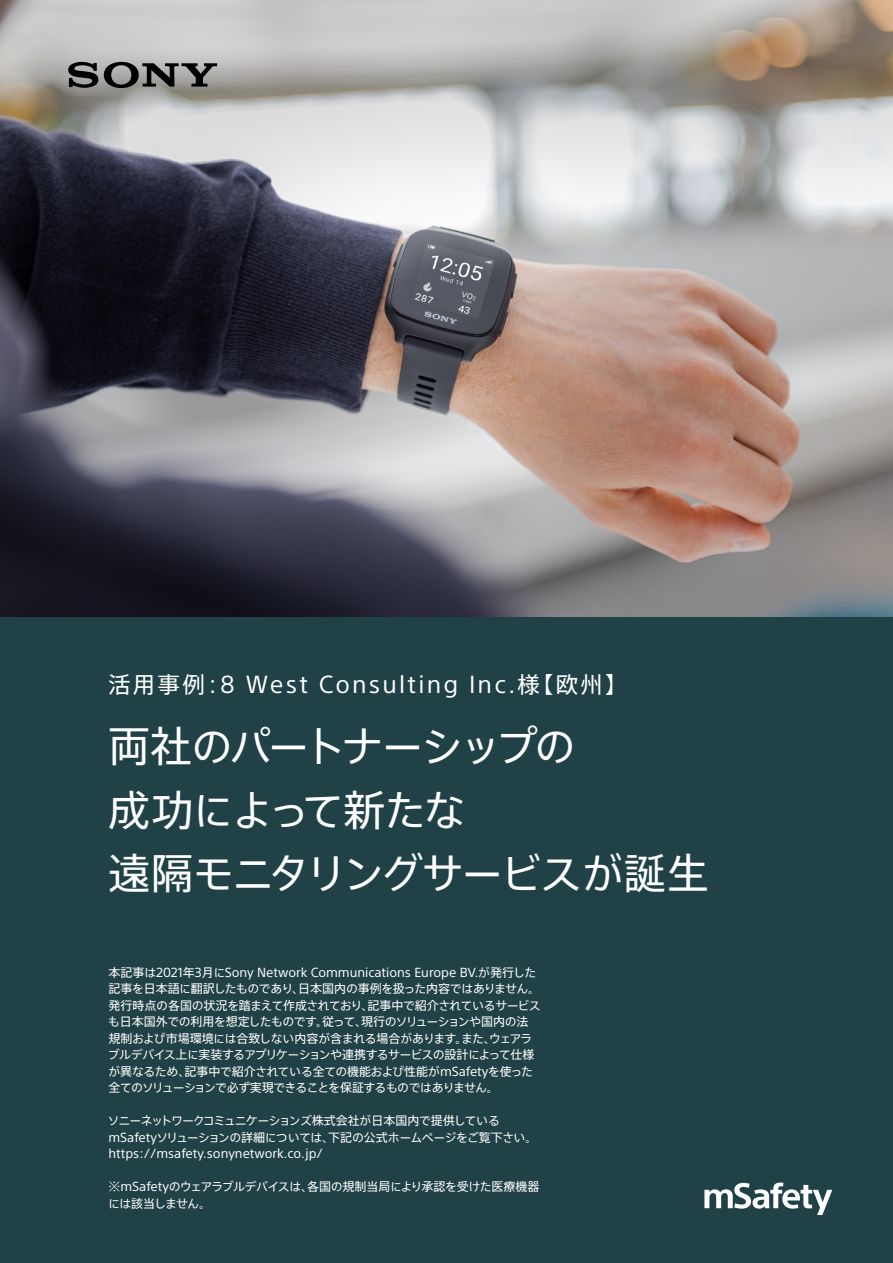
<style>
.page{position:relative;width:893px;height:1263px;background:#204146}
.page>*{position:absolute;margin:0;border:0;box-sizing:border-box;transform-origin:0 0}
.t1{font:42px/63.4px "SST Jp Pro";letter-spacing:-.06em;color:#fff}
.t2{font:22.5px "SST Jp Pro";letter-spacing:.1em;color:#fff}
.t3{font:12px/16.5px "SST Jp Pro";letter-spacing:-.03em;color:#fff}
</style>
<div class="page">
<svg style="left:704px;top:1182px;width:128px;height:33px"></svg>
<img style="left:0;top:0;width:893px;height:617px">
<svg style="left:68px;top:62px;width:30px;height:26px"></svg>
<svg style="left:104px;top:62px;width:113px;height:26px;background:#656463"></svg>
<h2 class="t2" style="left:108px;top:668px;width:521px">活用事例：8 West Consulting Inc.様【欧州】</h2>
<h1 class="t1" style="left:108px;top:713px;width:602px">両社のパートナーシップの<br>成功によって新たな<br>遠隔モニタリングサービスが誕生</h1>
<p class="t3" style="left:108px;top:963px;width:434px">本記事は2021年3月にSony Network Communications Europe BV.が発行した記事を日本語に翻訳したものであり、日本国内の事例を扱った内容ではありません。発行時点の各国の状況を踏まえて作成されており、記事中で紹介されているサービスも日本国外での利用を想定したものです。従って、現行のソリューションや国内の法規制および市場環境には合致しない内容が含まれる場合があります。また、ウェアラブルデバイス上に実装するアプリケーションや連携するサービスの設計によって仕様が異なるため、記事中で紹介されている全ての機能および性能がmSafetyを使った全てのソリューションで必ず実現できることを保証するものではありません。</p>
<p class="t3" style="left:108px;top:1112px;width:431px">ソニーネットワークコミュニケーションズ株式会社が日本国内で提供しているmSafetyソリューションの詳細については、下記の公式ホームページをご覧下さい。https://msafety.sonynetwork.co.jp/</p>
<p class="t3" style="left:108px;top:1178px;width:433px">※mSafetyのウェアラブルデバイスは、各国の規制当局により承認を受けた医療機器には該当しません。</p>
</div>
